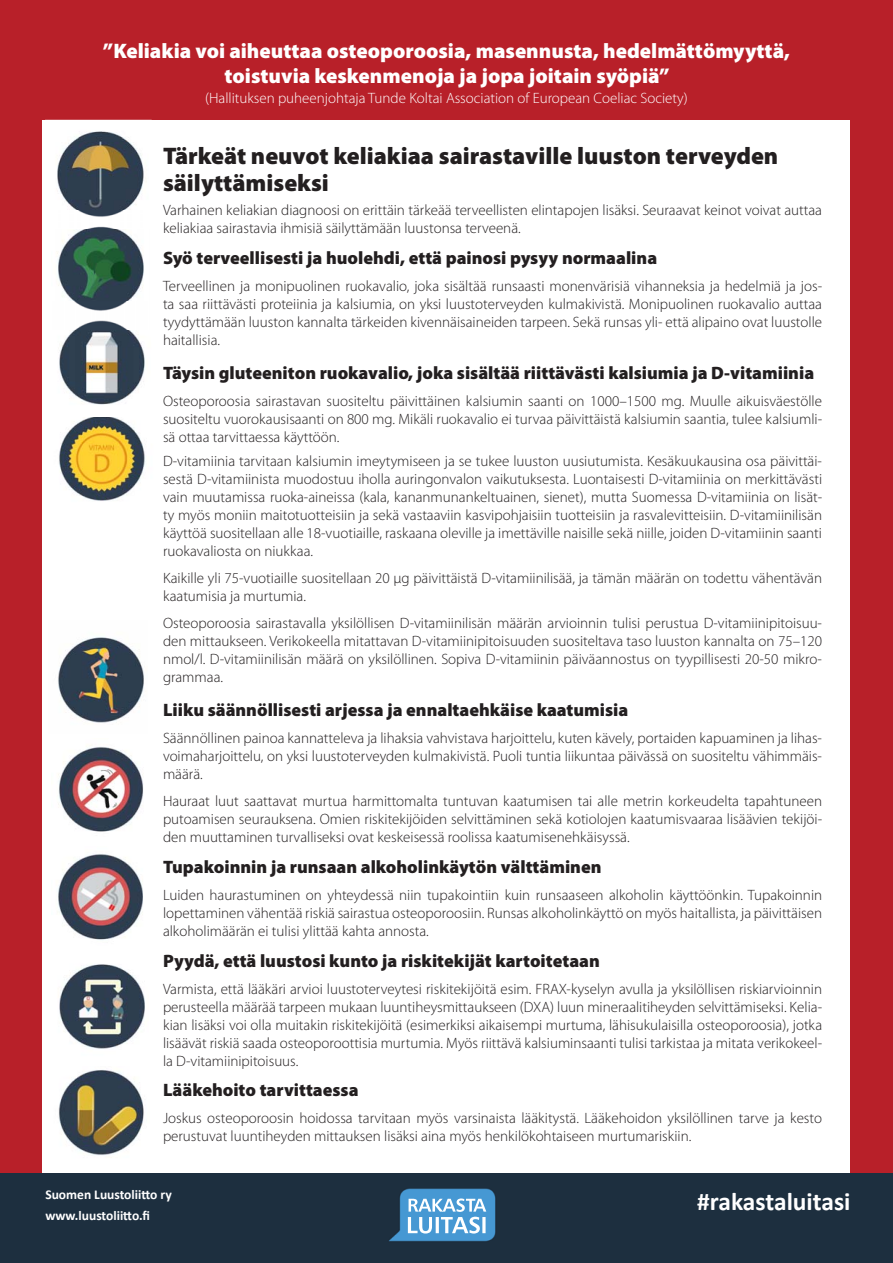
<style>
.page{position:relative;width:893px;height:1263px;background:#b82029}
.page>*{position:absolute;margin:0;border:0;box-sizing:border-box;transform-origin:0 0}
.t1{font:700 25.5px "Calibri";color:#fff}
.t2{font:900 24px/27px "Myriad Pro";color:#231f20}
.t3{font:900 21px/25.2px "Myriad Pro";color:#fff;text-align:center}
.t4{font:900 18px "Myriad Pro";color:#231f20}
.t5{font:300 15px/18px "Myriad Pro";color:#231f20;text-align:justify}
.t6{font:300 15px "Myriad Pro";color:#fff}
.t7{font:700 13.5px/21px "Calibri";color:#fff}
</style>
<div class="page">
<div style="left:43px;top:120px;width:807px;height:1071px;background:#fff"></div>
<div style="left:0;top:1174px;width:893px;height:89px;background:#1d2f3f"></div>
<img style="left:389px;top:1188px;width:107px;height:54px">
<svg style="left:408px;top:1198px;width:78px;height:35px;background:#8abde3"></svg>
<img style="left:59px;top:417px;width:87px;height:84px">
<img style="left:57px;top:229px;width:87px;height:72px">
<img style="left:59px;top:964px;width:86px;height:85px">
<img style="left:58px;top:637px;width:86px;height:86px">
<img style="left:59px;top:301px;width:86px;height:104px">
<img style="left:58px;top:1070px;width:86px;height:85px">
<img style="left:58px;top:747px;width:85px;height:85px">
<img style="left:58px;top:854px;width:85px;height:86px">
<img style="left:45px;top:119px;width:107px;height:110px">
<h3 class="t3" style="left:103px;top:41px;width:689px">”Keliakia voi aiheuttaa osteoporoosia, masennusta, hedelmättömyyttä, toistuvia keskenmenoja ja jopa joitain syöpiä”</h3>
<p class="t6" style="left:205px;top:93px;width:484px">(Hallituksen puheenjohtaja Tunde Koltai Association of European Coeliac Society)</p>
<h2 class="t2" style="left:163px;top:144px;width:617px">Tärkeät neuvot keliakiaa sairastaville luuston terveyden säilyttämiseksi</h2>
<p class="t5" style="left:163px;top:202px;width:660px">Varhainen keliakian diagnoosi on erittäin tärkeää terveellisten elintapojen lisäksi. Seuraavat keinot voivat auttaa keliakiaa sairastavia ihmisiä säilyttämään luustonsa terveenä.</p>
<p class="t4" style="left:163px;top:251px;width:496px">Syö terveellisesti ja huolehdi, että painosi pysyy normaalina</p>
<p class="t5" style="left:163px;top:278px;width:661px">Terveellinen ja monipuolinen ruokavalio, joka sisältää runsaasti monenvärisiä vihanneksia ja hedelmiä ja jos&shy;ta saa riittävästi proteiinia ja kalsiumia, on yksi luustoterveyden kulmakivistä. Monipuolinen ruokavalio auttaa tyydyt tämään luuston kannalta tärkeiden kivennäisaineiden tarpeen. Sekä runsas yli- että alipaino ovat luustolle haitallisia.</p>
<p class="t4" style="left:163px;top:366px;width:653px">Täysin gluteeniton ruokavalio, joka sisältää riittävästi kalsiumia ja D-vitamiinia</p>
<p class="t5" style="left:163px;top:394px;width:661px">Osteoporoosia sairastavan suositeltu päivittäinen kalsiumin saanti on 1000–1500 mg. Muulle aikuisväestölle suositeltu vuorokausisaanti on 800 mg. Mikäli ruokavalio ei turvaa päivittäistä kalsiumin saantia, tulee kalsiumli&shy;sä ottaa tarvittaessa käyttöön.</p>
<p class="t5" style="left:163px;top:454px;width:661px">D-vitamiinia tarvitaan kalsiumin imeytymiseen ja se tukee luuston uusiutumista. Kesäkuukausina osa päivittäi&shy;sestä D-vitamiinista muodostuu iholla auringonvalon vaikutuksesta. Luontaisesti D-vitamiinia on merkittävästi vain muutamissa ruoka-aineissa (kala, kananmunankeltuainen, sienet), mutta Suomessa D-vitamiinia on lisät&shy;ty myös moniin maitotuotteisiin ja sekä vastaaviin kasvipohjaisiin tuotteisiin ja rasvalevitteisiin. D-vitamiinilisän käyttöä suositellaan alle 18-vuotiaille, raskaana oleville ja imettäville naisille sekä niille, joiden D-vitamiinin saanti ruokavaliosta on niukkaa.</p>
<p class="t5" style="left:163px;top:571px;width:661px">Kaikille yli 75-vuotiaille suositellaan 20 μg päivittäistä D-vitamiinilisää, ja tämän määrän on todettu vähentävän kaatumisia ja murtumia.</p>
<p class="t5" style="left:163px;top:616px;width:661px">Osteoporoosia sairastavalla yksilöllisen D-vitamiinilisän määrän arvioinnin tulisi perustua D-vitamiinipitoisuu&shy;den mittaukseen. Verikokeella mitattavan D-vitamiinipitoisuuden suositeltava taso luuston kannalta on 75–120 nmol/l. D-vitamiinilisän määrä on yksilöllinen. Sopiva D-vitamiinin päiväannostus on tyypillisesti 20-50 mikro&shy;grammaa.</p>
<p class="t4" style="left:163px;top:703px;width:467px">Liiku säännöllisesti arjessa ja ennaltaehkäise kaatumisia</p>
<p class="t5" style="left:163px;top:731px;width:661px">Säännöllinen painoa kannatteleva ja lihaksia vahvistava harjoittelu, kuten kävely, portaiden kapuaminen ja lihas&shy;voimaharjoittelu, on yksi luustoterveyden kulmakivistä. Puoli tuntia liikuntaa päivässä on suositeltu vähimmäis&shy;määrä.</p>
<p class="t5" style="left:163px;top:794px;width:661px">Hauraat luut saattavat murtua harmittomalta tuntuvan kaatumisen tai alle metrin korkeudelta tapahtuneen putoa misen seurauksena. Omien riskitekijöiden selvittäminen sekä kotiolojen kaatumisvaaraa lisäävien tekijöi&shy;den muuttaminen turvalliseksi ovat keskeisessä roolissa kaatumisenehkäisyssä.</p>
<p class="t4" style="left:163px;top:860px;width:440px">Tupakoinnin ja runsaan alkoholinkäytön välttäminen</p>
<p class="t5" style="left:163px;top:887px;width:661px">Luiden haurastuminen on yhteydessä niin tupakointiin kuin runsaaseen alkoholin käyttöönkin. Tupakoinnin lopet taminen vähentää riskiä sairastua osteoporoosiin. Runsas alkoholinkäyttö on myös haitallista, ja päivittäisen alkoholimäärän ei tulisi ylittää kahta annosta.</p>
<p class="t4" style="left:163px;top:954px;width:438px">Pyydä, että luustosi kunto ja riskitekijät kartoitetaan</p>
<p class="t5" style="left:163px;top:981px;width:661px">Varmista, että lääkäri arvioi luustoterveytesi riskitekijöitä esim. FRAX-kyselyn avulla ja yksilöllisen riskiarvioinnin perusteella määrää tarpeen mukaan luuntiheysmittaukseen (DXA) luun mineraalitiheyden selvittämiseksi. Kelia&shy;kian lisäksi voi olla muitakin riskitekijöitä (esimerkiksi aikaisempi murtuma, lähisukulaisilla osteoporoosia), jotka lisäävät riskiä saada osteoporoottisia murtumia. Myös riittävä kalsiuminsaanti tulisi tarkistaa ja mitata verikokeel&shy;la D-vitamiinipitoisuus.</p>
<p class="t4" style="left:163px;top:1083px;width:197px">Lääkehoito tarvittaessa</p>
<p class="t5" style="left:163px;top:1111px;width:661px">Joskus osteoporoosin hoidossa tarvitaan myös varsinaista lääkitystä. Lääkehoidon yksilöllinen tarve ja kesto perus tuvat luuntiheyden mittauksen lisäksi aina myös henkilökohtaiseen murtumariskiin.</p>
<p class="t7" style="left:45px;top:1185px;width:128px">Suomen Luustoliitto ry www.luustoliitto.fi</p>
<h1 class="t1" style="left:697px;top:1191px;width:155px">#rakastaluitasi</h1>
</div>
